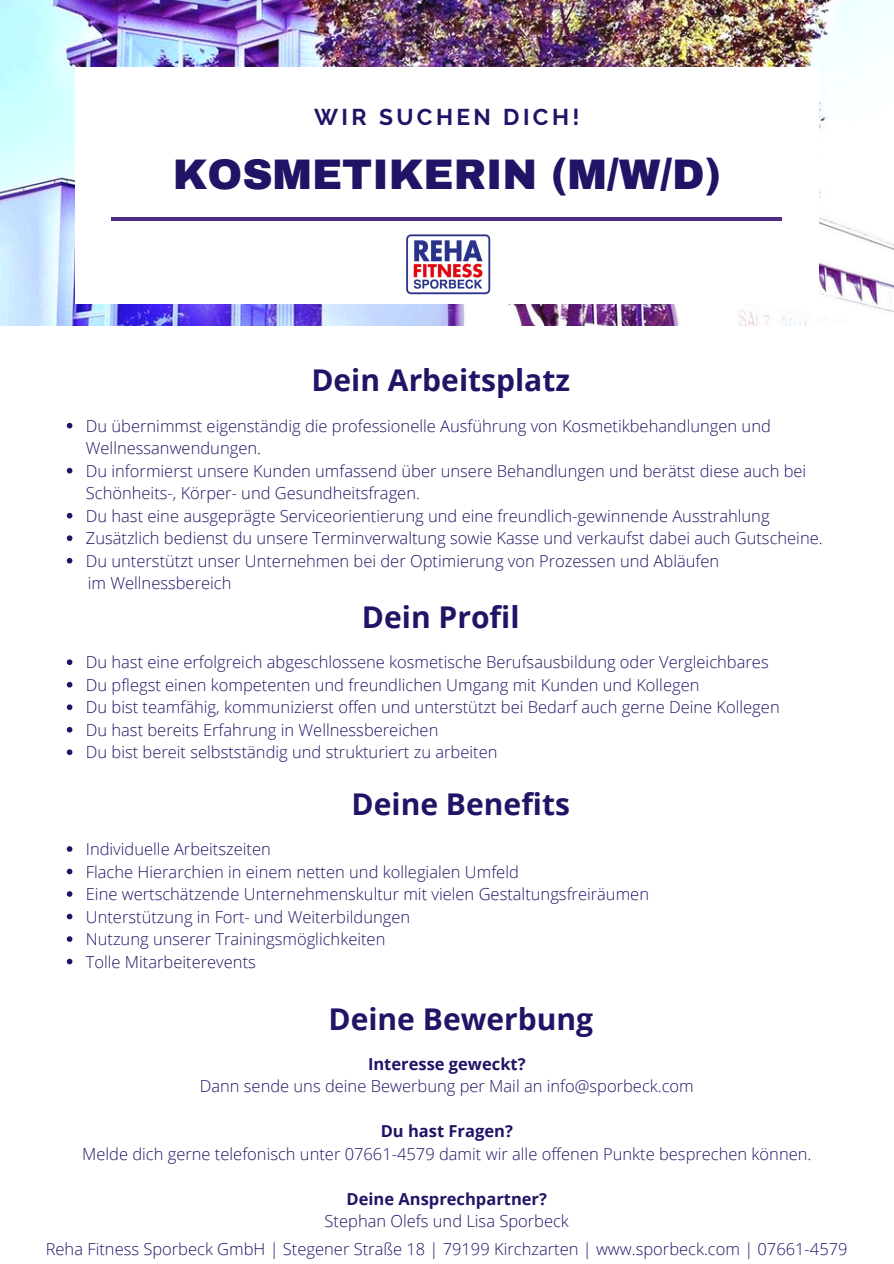
<style>
.page{position:relative;width:894px;height:1264px;background:#fff}
.page>*{position:absolute;margin:0;border:0;box-sizing:border-box;transform-origin:0 0}
.t1{font:900 41.85px "Archivo";color:#231366}
.t2{font:700 30px "Open Sans";color:#231366}
.t3{font:700 22.8px "Raleway";letter-spacing:.15em;color:#231366}
.t4{font:300 16.5px/22.5px "Open Sans";color:#231366}
.t5{font:700 16.5px "Open Sans";color:#231366}
</style>
<div class="page">
<img style="left:0;top:0;width:893px;height:325px">
<div style="left:75px;top:67px;width:743px;height:237px;background:#fff"></div>
<hr style="left:112px;top:217px;width:669px;height:3px;background:#4d2c84">
<img style="left:406px;top:234px;width:85px;height:61px">
<svg style="left:67px;top:423px;width:5px;height:5px"></svg>
<svg style="left:67px;top:468px;width:5px;height:5px"></svg>
<svg style="left:67px;top:513px;width:5px;height:5px"></svg>
<svg style="left:67px;top:535px;width:5px;height:6px"></svg>
<svg style="left:67px;top:558px;width:5px;height:5px"></svg>
<svg style="left:67px;top:659px;width:5px;height:6px"></svg>
<svg style="left:67px;top:682px;width:5px;height:5px"></svg>
<svg style="left:67px;top:704px;width:5px;height:6px"></svg>
<svg style="left:67px;top:727px;width:5px;height:5px"></svg>
<svg style="left:67px;top:749px;width:5px;height:6px"></svg>
<svg style="left:67px;top:846px;width:5px;height:5px"></svg>
<svg style="left:67px;top:868px;width:5px;height:6px"></svg>
<svg style="left:67px;top:891px;width:5px;height:5px"></svg>
<svg style="left:67px;top:913px;width:5px;height:6px"></svg>
<svg style="left:67px;top:936px;width:5px;height:5px"></svg>
<svg style="left:67px;top:958px;width:5px;height:6px"></svg>
<h3 class="t3" style="left:314px;top:104px;width:267px">WIR SUCHEN DICH!</h3>
<p class="t1" style="left:173px;top:152px;width:549px">KOSMETIKERIN (M/W/D)</p>
<p class="t2" style="left:311px;top:359px;width:260px">Dein Arbeitsplatz</p>
<p class="t4" style="left:86px;top:414px;width:686px">Du übernimmst eigenständig die professionelle Ausführung von Kosmetikbehandlungen und<br>Wellnessanwendungen.</p>
<p class="t4" style="left:86px;top:459px;width:721px">Du informierst unsere Kunden umfassend über unsere Behandlungen und berätst diese auch bei<br>Schönheits-, Körper- und Gesundheitsfragen.</p>
<p class="t4" style="left:86px;top:504px;width:685px">Du hast eine ausgeprägte Serviceorientierung und eine freundlich-gewinnende Ausstrahlung</p>
<p class="t4" style="left:86px;top:526px;width:738px">Zusätzlich bedienst du unsere Terminverwaltung sowie Kasse und verkaufst dabei auch Gutscheine.</p>
<p class="t4" style="left:86px;top:549px;width:634px">Du unterstützt unser Unternehmen bei der Optimierung von Prozessen und Abläufen</p>
<h2 class="t4" style="left:88px;top:571px;width:145px">im Wellnessbereich</h2>
<h2 class="t2" style="left:362px;top:596px;width:159px">Dein Profil</h2>
<p class="t4" style="left:86px;top:650px;width:684px">Du hast eine erfolgreich abgeschlossene kosmetische Berufsausbildung oder Vergleichbares</p>
<p class="t4" style="left:86px;top:673px;width:615px">Du pflegst einen kompetenten und freundlichen Umgang mit Kunden und Kollegen</p>
<p class="t4" style="left:86px;top:695px;width:695px">Du bist teamfähig, kommunizierst offen und unterstützt bei Bedarf auch gerne Deine Kollegen</p>
<p class="t4" style="left:86px;top:718px;width:354px">Du hast bereits Erfahrung in Wellnessbereichen</p>
<p class="t4" style="left:86px;top:740px;width:413px">Du bist bereit selbstständig und strukturiert zu arbeiten</p>
<p class="t2" style="left:351px;top:782px;width:220px">Deine Benefits</p>
<h2 class="t4" style="left:86px;top:837px;width:186px">Individuelle Arbeitszeiten</h2>
<p class="t4" style="left:86px;top:860px;width:434px">Flache Hierarchien in einem netten und kollegialen Umfeld</p>
<p class="t4" style="left:86px;top:882px;width:564px">Eine wertschätzende Unternehmenskultur mit vielen Gestaltungsfreiräumen</p>
<p class="t4" style="left:86px;top:905px;width:326px">Unterstützung in Fort- und Weiterbildungen</p>
<p class="t4" style="left:86px;top:927px;width:301px">Nutzung unserer Trainingsmöglichkeiten</p>
<p class="t4" style="left:86px;top:950px;width:171px">Tolle Mitarbeiterevents</p>
<p class="t2" style="left:328px;top:997px;width:266px">Deine Bewerbung</p>
<h2 class="t5" style="left:368px;top:1052px;width:159px">Interesse geweckt?</h2>
<p class="t4" style="left:200px;top:1074px;width:495px">Dann sende uns deine Bewerbung per Mail an info@sporbeck.com</p>
<p class="t5" style="left:380px;top:1119px;width:134px">Du hast Fragen?</p>
<p class="t4" style="left:82px;top:1142px;width:730px">Melde dich gerne telefonisch unter 07661-4579 damit wir alle offenen Punkte besprechen können.</p>
<p class="t5" style="left:346px;top:1187px;width:202px">Deine Ansprechpartner?</p>
<p class="t4" style="left:324px;top:1209px;width:246px">Stephan Olefs und Lisa Sporbeck</p>
<p class="t4" style="left:46px;top:1237px;width:803px">Reha Fitness Sporbeck GmbH | Stegener Straße 18 | 79199 Kirchzarten | www.sporbeck.com | 07661-4579</p>
</div>
